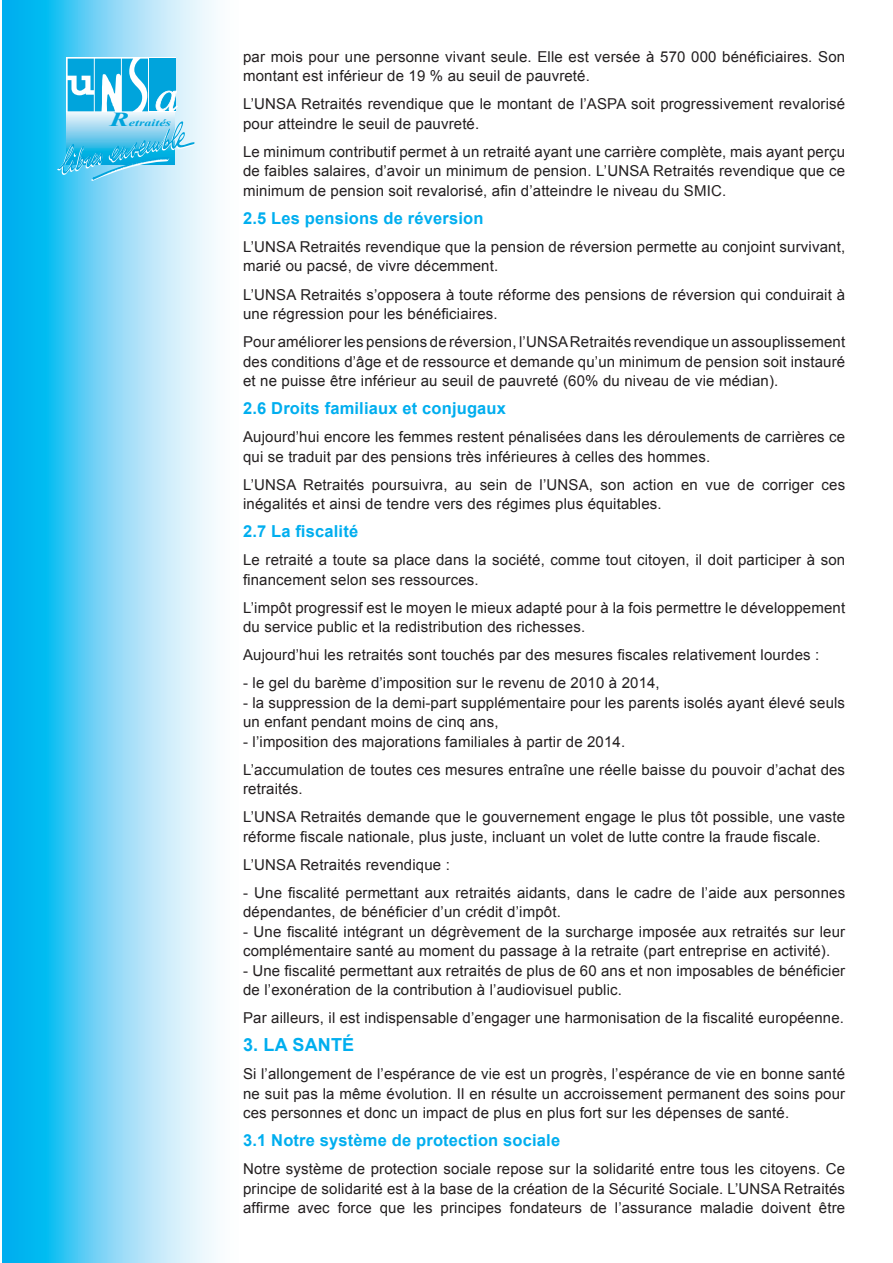
<style>
.page{position:relative;width:893px;height:1263px;background:#fff}
.page>*{position:absolute;margin:0;border:0;box-sizing:border-box;transform-origin:0 0}
.t1{font:700 18px "Arial";letter-spacing:.01em;color:#00aeef}
.Sous-titre_1{font:700 16.5px "Arial";letter-spacing:.01em;color:#00aeef}
.t2{font:15px/19.5px "Arial";letter-spacing:.01em;color:#231f20}
.t3{font:italic 700 9.75px "Times New Roman";color:#00a4dc;scale:1.44 1}
.s1{font-size:19.8px}
</style>
<div class="page">
<svg style="left:2px;top:0;width:214px;height:1263px;background:#77d5f6"></svg>
<svg style="left:67px;top:112px;width:107px;height:8px"></svg>
<svg style="left:67px;top:58px;width:111px;height:54px"></svg>
<svg style="left:57px;top:120px;width:139px;height:61px;background:#76cfef"></svg>
<p class="t3" style="left:110px;top:116px;width:44px"><span class="s1">R</span>etraités</p>
<p class="t2" style="left:243px;top:47px;width:604px">par mois pour une personne vivant seule. Elle est versée à 570 000 bénéficiaires. Son montant est inférieur de 19 % au seuil de pauvreté.</p>
<p class="t2" style="left:243px;top:95px;width:604px">L’UNSA Retraités revendique que le montant de l’ASPA soit progressivement revalorisé pour atteindre le seuil de pauvreté.</p>
<p class="t2" style="left:243px;top:142px;width:604px;text-align:justify">Le minimum contributif permet à un retraité ayant une carrière complète, mais ayant perçu de faibles salaires, d’avoir un minimum de pension. L’UNSA Retraités revendique que ce minimum de pension soit revalorisé, afin d’atteindre le niveau du SMIC.</p>
<p class="Sous-titre_1" style="left:243px;top:207px;width:242px">2.5 Les pensions de réversion</p>
<p class="t2" style="left:243px;top:237px;width:604px">L’UNSA Retraités revendique que la pension de réversion permette au conjoint survivant, marié ou pacsé, de vivre décemment.</p>
<p class="t2" style="left:243px;top:285px;width:604px">L’UNSA Retraités s’opposera à toute réforme des pensions de réversion qui conduirait à une régression pour les bénéficiaires.</p>
<p class="t2" style="left:243px;top:332px;width:604px;text-align:justify">Pour améliorer les pensions de réversion, l’UNSA Retraités revendique un assouplissement des conditions d’âge et de ressource et demande qu’un minimum de pension soit instauré et ne puisse être inférieur au seuil de pauvreté (60% du niveau de vie médian).</p>
<p class="Sous-titre_1" style="left:243px;top:397px;width:264px">2.6 Droits familiaux et conjugaux</p>
<p class="t2" style="left:243px;top:427px;width:603px">Aujourd’hui encore les femmes restent pénalisées dans les déroulements de carrières ce qui se traduit par des pensions très inférieures à celles des hommes.</p>
<p class="t2" style="left:243px;top:475px;width:604px">L’UNSA Retraités poursuivra, au sein de l’UNSA, son action en vue de corriger ces inégalités et ainsi de tendre vers des régimes plus équitables.</p>
<p class="Sous-titre_1" style="left:243px;top:520px;width:117px">2.7 La fiscalité</p>
<p class="t2" style="left:243px;top:550px;width:604px">Le retraité a toute sa place dans la société, comme tout citoyen, il doit participer à son financement selon ses ressources.</p>
<p class="t2" style="left:243px;top:598px;width:604px">L’impôt progressif est le moyen le mieux adapté pour à la fois permettre le développement du service public et la redistribution des richesses.</p>
<p class="t2" style="left:243px;top:645px;width:578px">Aujourd’hui les retraités sont touchés par des mesures fiscales relativement lourdes :</p>
<p class="t2" style="left:243px;top:673px;width:418px">- le gel du barème d’imposition sur le revenu de 2010 à 2014,</p>
<p class="t2" style="left:243px;top:693px;width:603px">- la suppression de la demi-part supplémentaire pour les parents isolés ayant élevé seuls un enfant pendant moins de cinq ans,</p>
<p class="t2" style="left:243px;top:732px;width:384px">- l’imposition des majorations familiales à partir de 2014.</p>
<p class="t2" style="left:243px;top:760px;width:604px">L’accumulation de toutes ces mesures entraîne une réelle baisse du pouvoir d’achat des retraités.</p>
<p class="t2" style="left:243px;top:807px;width:604px">L’UNSA Retraités demande que le gouvernement engage le plus tôt possible, une vaste réforme fiscale nationale, plus juste, incluant un volet de lutte contre la fraude fiscale.</p>
<p class="t2" style="left:243px;top:855px;width:208px">L’UNSA Retraités revendique :</p>
<p class="t2" style="left:243px;top:883px;width:604px">- Une fiscalité permettant aux retraités aidants, dans le cadre de l’aide aux personnes dépendantes, de bénéficier d’un crédit d’impôt.</p>
<p class="t2" style="left:243px;top:922px;width:604px">- Une fiscalité intégrant un dégrèvement de la surcharge imposée aux retraités sur leur complémentaire santé au moment du passage à la retraite (part entreprise en activité).</p>
<p class="t2" style="left:243px;top:961px;width:604px">- Une fiscalité permettant aux retraités de plus de 60 ans et non imposables de bénéficier de l’exonération de la contribution à l’audiovisuel public.</p>
<p class="t2" style="left:243px;top:1008px;width:602px">Par ailleurs, il est indispensable d’engager une harmonisation de la fiscalité européenne.</p>
<p class="t1" style="left:243px;top:1033px;width:113px">3. LA SANTÉ</p>
<p class="t2" style="left:243px;top:1064px;width:604px;text-align:justify">Si l’allongement de l’espérance de vie est un progrès, l’espérance de vie en bonne santé ne suit pas la même évolution. Il en résulte un accroissement permanent des soins pour ces personnes et donc un impact de plus en plus fort sur les dépenses de santé.</p>
<p class="Sous-titre_1" style="left:243px;top:1129px;width:319px">3.1 Notre système de protection sociale</p>
<p class="t2" style="left:243px;top:1159px;width:604px;text-align:justify">Notre système de protection sociale repose sur la solidarité entre tous les citoyens. Ce principe de solidarité est à la base de la création de la Sécurité Sociale. L’UNSA Retraités affirme avec force que les principes fondateurs de l’assurance maladie doivent être</p>
</div>
